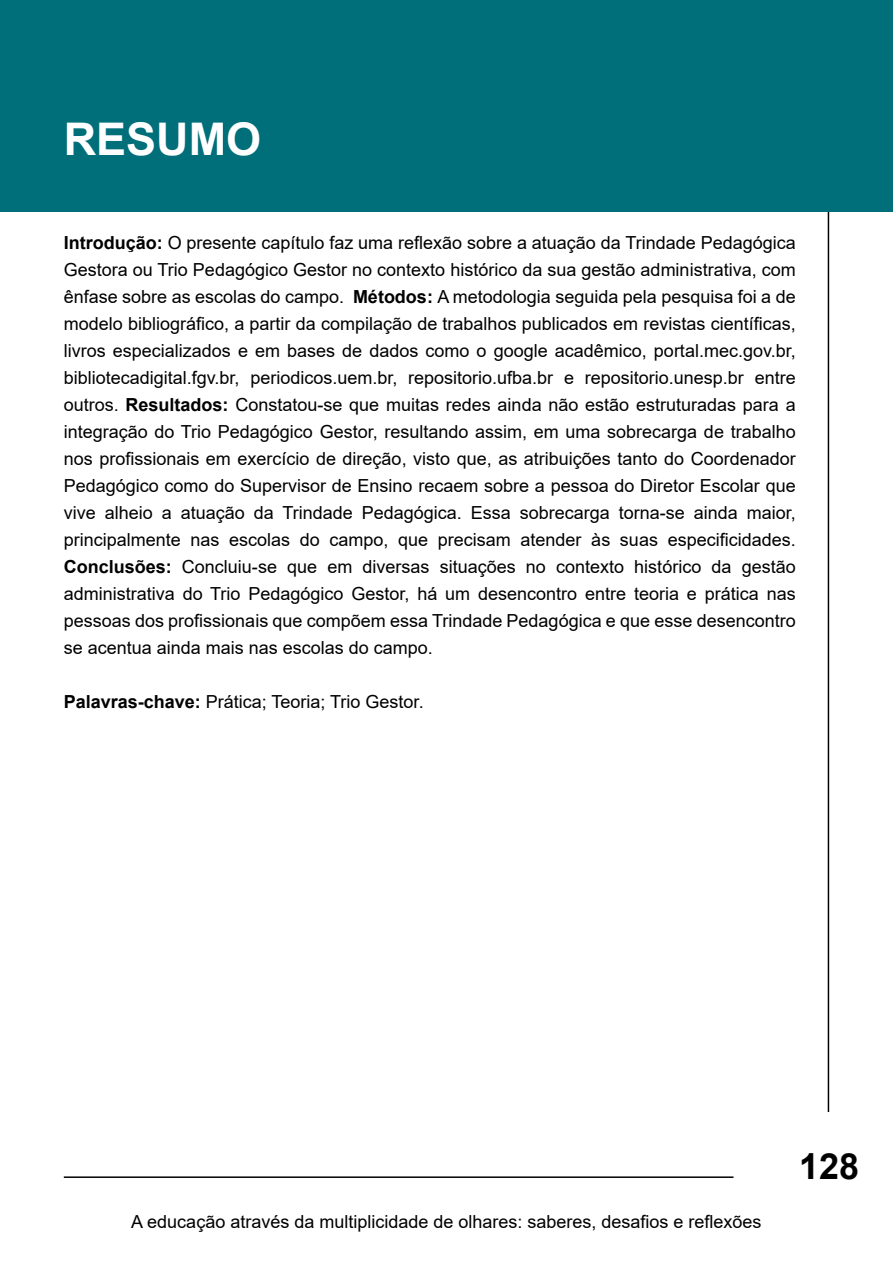
<style>
.page{position:relative;width:893px;height:1263px;background:#fff}
.page>*{position:absolute;margin:0;border:0;box-sizing:border-box;transform-origin:0 0}
.t1{font:700 45px "Arial";color:#fff}
.t2{font:700 36px "Arial";color:#000}
.t3{font:18px/27px "Arial";color:#000;text-align:justify}
.s1{font-weight:700}
.s2{font-style:inherit}
</style>
<div class="page">
<hr style="left:828px;top:85px;width:1px;height:1027px;background:#000">
<hr style="left:64px;top:1176px;width:669px;height:2px;background:#000">
<div style="left:0;top:0;width:893px;height:211px;background:#006f7a"></div>
<h1 class="t1" style="left:64px;top:108px;width:199px">RESUMO</h1>
<p class="t3" style="left:64px;top:229px;width:733px"><span class="s1">Introdução:</span> O presente capítulo faz uma reflexão sobre a atuação da Trindade Pedagógica Gestora ou Trio Pedagógico Gestor no contexto histórico da sua gestão administrativa, com ênfase sobre as escolas do campo. <span class="s1">Métodos:</span> A metodologia seguida pela pesquisa foi a de modelo bibliográfico, a partir da compilação de trabalhos publicados em revistas científicas, livros especializados e em bases de dados como o google acadêmico, portal.mec.gov.br, bibliotecadigital.fgv.br, periodicos.uem.br, repositorio.ufba.br e repositorio.unesp.br entre outros. <span class="s1">Resultados:</span> Constatou-se que muitas redes ainda não estão estruturadas para a integração do Trio Pedagógico Gestor, resultando assim, em uma sobrecarga de trabalho nos profissionais em exercício de direção, visto que, as atribuições tanto do Coordenador Pedagógico como do Supervisor de Ensino recaem sobre a pessoa do Diretor Escolar que vive alheio a atuação da Trindade Pedagógica. Essa sobrecarga torna-se ainda maior, principalmente nas escolas do campo, que precisam atender às suas especificidades.<br><span class="s1">Conclusões:</span> Concluiu-se que em diversas situações no contexto histórico da gestão administrativa do Trio Pedagógico Gestor, há um desencontro entre teoria e prática nas pessoas dos profissionais que compõem essa Trindade Pedagógica e que esse desencontro se acentua ainda mais nas escolas do campo.</p>
<p class="t3" style="left:64px;top:688px;width:361px"><span class="s1">Palavras-chave:</span> Prática; Teoria; Trio Gestor.</p>
<p class="t3" style="left:131px;top:1208px;width:632px">A educação através da multiplicidade de olhares: saberes, desafios e reflexões</p>
<h2 class="t2" style="left:799px;top:1141px;width:62px">12<span class="s2">8</span></h2>
</div>
